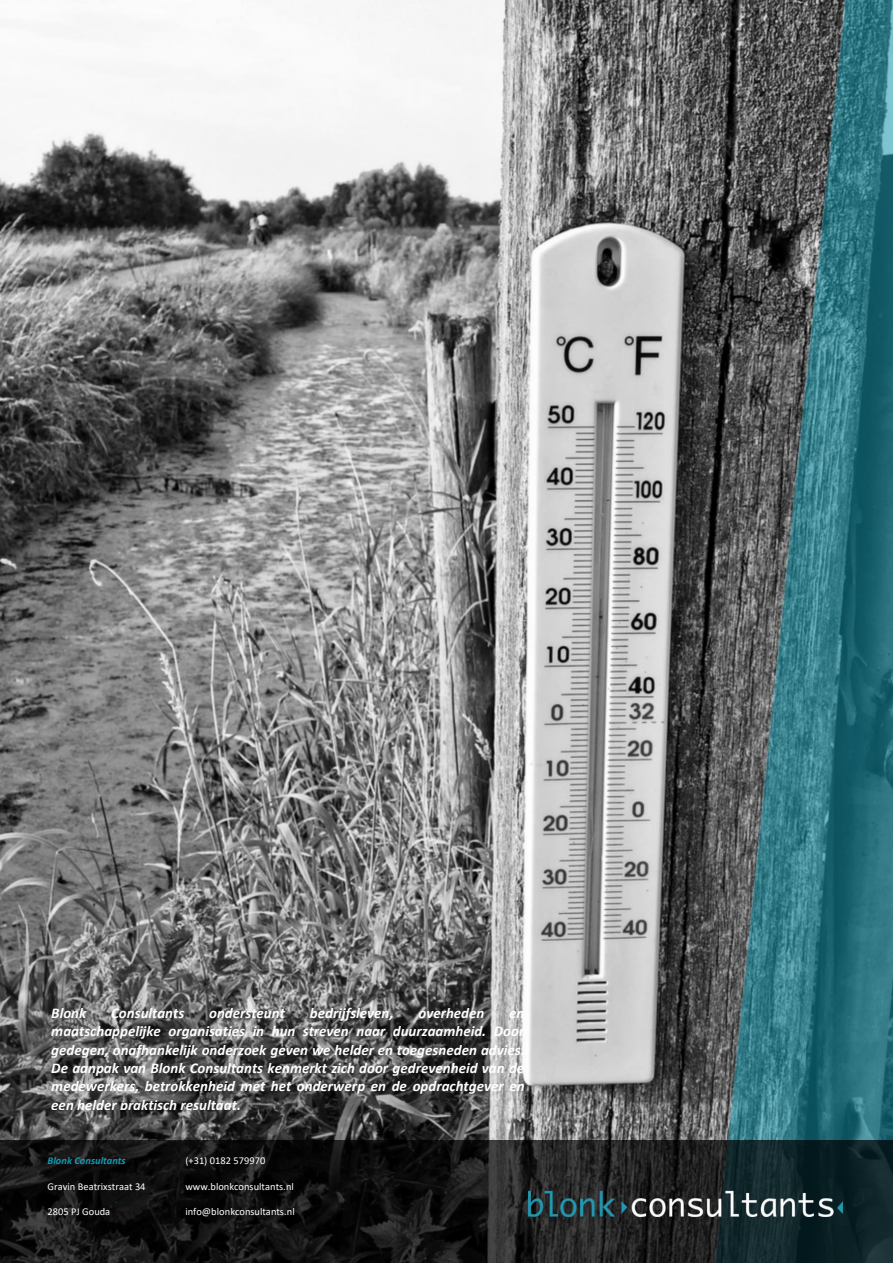
<style>
.page{position:relative;width:893px;height:1263px;background:#fff}
.page>*{position:absolute;margin:0;border:0;box-sizing:border-box;transform-origin:0 0}
.t1{font:italic 700 15px/18.3px "Calibri";color:#fff;text-align:justify}
.t2{font:italic 15px "Calibri";color:#109ab3}
.t3{font:10.5px "Calibri";color:#fff}
.t4{font:italic 700 10.5px "Calibri";letter-spacing:.005em;color:#109ab3}
</style>
<div class="page">
<img style="left:0;top:1px;width:893px;height:1139px">
<img style="left:0;top:1003px;width:536px;height:107px">
<div style="left:0;top:1140px;width:893px;height:123px;background:#000;opacity:.7"></div>
<img style="left:1px;top:1153px;width:891px;height:104px">
<img style="left:528px;top:1190px;width:316px;height:29px">
<p class="t1" style="left:51px;top:1005px;width:37px">Blonk</p>
<p class="t1" style="left:111px;top:1005px;width:75px">Consultants</p>
<p class="t1" style="left:209px;top:1005px;width:77px">ondersteunt</p>
<p class="t1" style="left:310px;top:1005px;width:85px">bedrijfsleven,</p>
<p class="t1" style="left:418px;top:1005px;width:67px">overheden</p>
<p class="t1" style="left:51px;top:1005px;width:475px;text-indent:458px">en maatschappelijke organisaties in hun streven naar duurzaamheid. Door gedegen, onafhankelijk onderzoek geven we helder en toegesneden advies.<br>De aanpak van Blonk Consultants kenmerkt zich door gedrevenheid van de medewerkers, betrokkenheid met het onderwerp en de opdrachtgever en een helder praktisch resultaat.</p>
<p class="t4" style="left:48px;top:1156px;width:80px">Blonk Consultants</p>
<p class="t3" style="left:185px;top:1156px;width:82px">(+31) 0182 579970</p>
<p class="t3" style="left:48px;top:1182px;width:100px">Gravin Beatrixstraat 34</p>
<p class="t3" style="left:185px;top:1182px;width:110px">www.blonkconsultants.nl</p>
<p class="t3" style="left:48px;top:1207px;width:64px">2805 PJ Gouda</p>
<p class="t3" style="left:185px;top:1207px;width:111px">info@blonkconsultants.nl</p>
<p class="t2" style="left:114px;top:1195px;width:6px">-</p>
</div>
